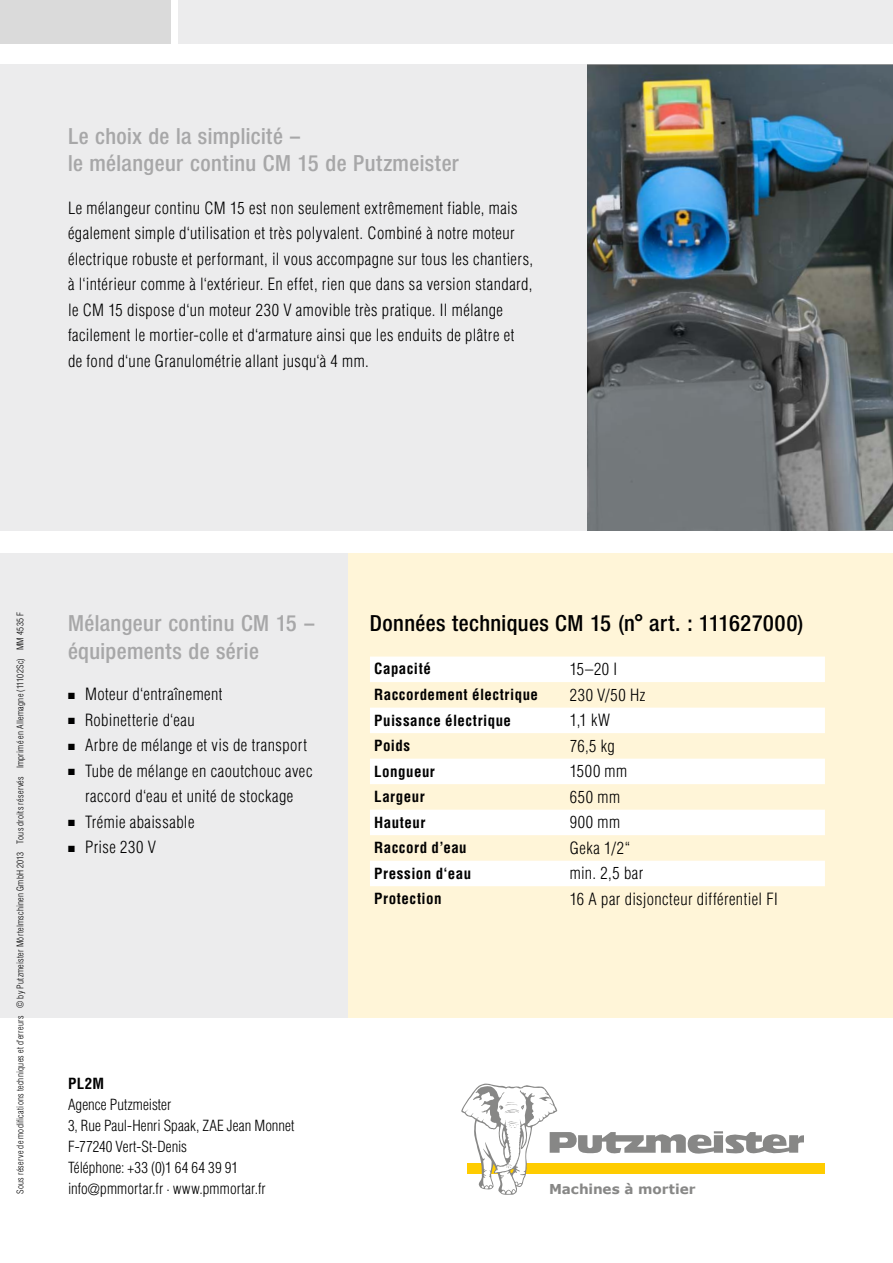
<style>
.page{position:relative;width:893px;height:1263px;background:#fff}
.page>*{position:absolute;margin:0;border:0;box-sizing:border-box;transform-origin:0 0}
.t1{font:500 22.5px/27.8px "Neue Helvetica Condensed BQ";letter-spacing:.02em;color:#a7a7a8}
.t2{font:500 22.5px "Neue Helvetica Condensed BQ";letter-spacing:.015em;color:#000}
.t3{font:300 condensed 16.5px/25.5px "Helvetica LT Std";letter-spacing:.025em;color:#000}
.t4{font:300 condensed 15px/21px "Helvetica LT Std";letter-spacing:.005em;color:#000}
.t5{font:700 condensed 15px "Helvetica LT Std";letter-spacing:.03em;color:#000}
.t6{font:700 13.65px "Verdana";letter-spacing:-.01em;color:#878786}
.t7{font:300 condensed 9px "Helvetica LT Std";letter-spacing:.03em;color:#000}
</style>
<div class="page">
<img style="left:587px;top:65px;width:306px;height:466px">
<div style="left:0;top:65px;width:587px;height:475px;background:#ececed"></div>
<div style="left:0;top:550px;width:351px;height:467px;background:#ececed"></div>
<div style="left:179px;top:0;width:714px;height:44px;background:#ececed"></div>
<div style="left:0;top:0;width:170px;height:44px;background:#dadada"></div>
<div style="left:349px;top:550px;width:544px;height:467px;background:#fff5d8"></div>
<div style="left:0;top:532px;width:893px;height:21px;background:#fff"></div>
<svg style="left:370px;top:657px;width:455px;height:229px;fill:#fff"></svg>
<div style="left:467px;top:1163px;width:358px;height:10px;background:#fc0"></div>
<svg style="left:461px;top:1083px;width:343px;height:112px"></svg>
<h1 class="t1" style="left:68px;top:122px;width:393px">Le choix de la simplicité –<br>le mélangeur continu CM 15 de Putzmeister</h1>
<p class="t3" style="left:68px;top:195px;width:467px">Le mélangeur continu CM 15 est non seulement extrêmement fiable, mais également simple d‘utilisation et très polyvalent. Combiné à notre moteur électrique robuste et performant, il vous accompagne sur tous les chantiers, à l‘intérieur comme à l‘extérieur. En effet, rien que dans sa version standard, le CM 15 dispose d‘un moteur 230 V amovible très pratique. Il mélange facilement le mortier-colle et d‘armature ainsi que les enduits de plâtre et<br>de fond d‘une Granulométrie allant jusqu‘à 4 mm.</p>
<p class="t7" style="left:15px;top:1194px;width:584px;rotate:-90deg">Sous réserve de modifications techniques et d’erreurs © by Putzmeister Mörtelmschinen GmbH 2013 Tous droits réservés Imprimé en Allemagne (11102Sc) MM 4535 F</p>
<h1 class="t1" style="left:68px;top:609px;width:248px">Mélangeur continu CM 15 – équipements de série</h1>
<p class="t3" style="left:68px;top:681px;width:156px">■ Moteur d‘entraînement</p>
<p class="t3" style="left:68px;top:707px;width:128px">■ Robinetterie d‘eau</p>
<p class="t3" style="left:68px;top:732px;width:240px">■ Arbre de mélange et vis de transport</p>
<p class="t3" style="left:68px;top:758px;width:246px;text-align:center">■ Tube de mélange en caoutchouc avec raccord d‘eau et unité de stockage</p>
<p class="t3" style="left:68px;top:809px;width:128px">■ Trémie abaissable</p>
<p class="t3" style="left:68px;top:834px;width:89px">■ Prise 230 V</p>
<p class="t5" style="left:68px;top:1074px;width:38px">PL2M</p>
<p class="t4" style="left:68px;top:1094px;width:228px">Agence Putzmeister<br>3, Rue Paul-Henri Spaak, ZAE Jean Monnet<br>F-77240 Vert-St-Denis<br>Téléphone: +33 (0)1 64 64 39 91 info@pmmortar.fr · www.pmmortar.fr</p>
<h1 class="t2" style="left:370px;top:610px;width:435px">Données techniques CM 15 (n° art. : 111627000)</h1>
<p class="t5" style="left:374px;top:659px;width:58px">Capacité</p>
<p class="t3" style="left:570px;top:656px;width:49px">15–20 I</p>
<p class="t5" style="left:374px;top:685px;width:165px">Raccordement électrique</p>
<p class="t3" style="left:570px;top:682px;width:77px">230 V/50 Hz</p>
<p class="t5" style="left:374px;top:711px;width:138px">Puissance électrique</p>
<p class="t3" style="left:570px;top:707px;width:42px">1,1 kW</p>
<p class="t5" style="left:374px;top:736px;width:37px">Poids</p>
<p class="t3" style="left:570px;top:733px;width:47px">76,5 kg</p>
<p class="t5" style="left:374px;top:762px;width:62px">Longueur</p>
<p class="t3" style="left:570px;top:758px;width:59px">1500 mm</p>
<p class="t5" style="left:374px;top:787px;width:52px">Largeur</p>
<p class="t3" style="left:570px;top:784px;width:52px">650 mm</p>
<p class="t5" style="left:374px;top:813px;width:53px">Hauteur</p>
<p class="t3" style="left:570px;top:809px;width:52px">900 mm</p>
<p class="t5" style="left:374px;top:838px;width:94px">Raccord d’eau</p>
<p class="t3" style="left:570px;top:835px;width:62px">Geka 1/2“</p>
<p class="t5" style="left:374px;top:864px;width:99px">Pression d‘eau</p>
<p class="t3" style="left:570px;top:860px;width:75px">min. 2,5 bar</p>
<p class="t5" style="left:374px;top:889px;width:69px">Protection</p>
<p class="t3" style="left:570px;top:886px;width:210px">16 A par disjoncteur différentiel FI</p>
<p class="t6" style="left:549px;top:1180px;width:148px">Machines à mortier</p>
</div>
